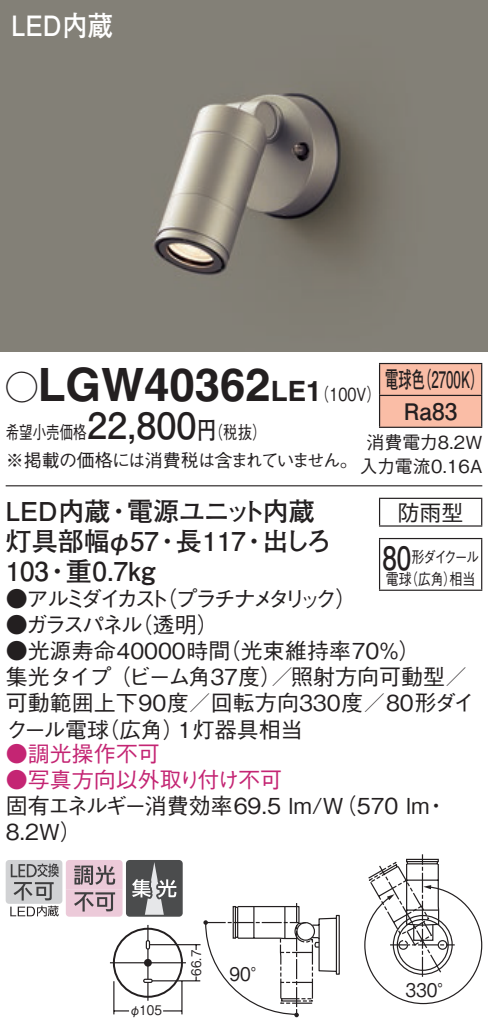
<style>
.page{position:relative;width:488px;height:1033px;background:#fff}
.page>*{position:absolute;margin:0;border:0;box-sizing:border-box;transform-origin:0 0}
.t1{font:700 46px "Helvetica LT Std";color:#231f20}
.t2{font:700 36px "Futo Go B101 Pro";color:#231f20}
.t3{font:700 32px "Futo Go B101 Pro";color:#231f20;scale:.81 1}
.t4{font:700 28px "Futo Go B101 Pro";color:#fff;scale:.9 1}
.t5{font:700 28px "Helvetica LT Std";color:#231f20}
.t6{font:700 26px/30px "Futo Go B101 Pro";color:#231f20;text-align:right}
.t7{font:700 26px "Futo Go B101 Pro";letter-spacing:-.05em;color:#231f20}
.t8{font:700 22.8px/32px "Futo Go B101 Pro";color:#231f20;scale:.58 1}
.t9{font:500 22px/26px "Gothic BBB Pro";color:#231f20}
.t10{font:500 22px "Gothic BBB Pro";color:#c42573}
.t11{font:500 22px/26px "Gothic BBB Pro";letter-spacing:-.18em;color:#231f20}
.t12{font:500 22px "Gothic BBB Pro";letter-spacing:-.22em;color:#231f20}
.t13{font:500 18.8px "Gothic BBB Pro";color:#231f20;scale:.9 1}
.t14{font:500 18px/28px "Gothic BBB Pro";letter-spacing:-.04em;color:#231f20;scale:.75 1}
.t15{font:500 18px/24px "Gothic BBB Pro";color:#231f20;text-align:center}
.t16{font:500 18px "Gothic BBB Pro";color:#231f20;scale:.8 1}
.t17{font:500 16px "Gothic BBB Pro";letter-spacing:-.1em;color:#231f20;scale:.81 1}
.t18{font:500 13.2px "Gothic BBB Pro";color:#231f20;scale:.9 1}
.s1{font-family:"Ford Classification 1";font-weight:400;font-size:32px}
.s2{font-family:"Futo Go B101 Pro";font-weight:700;font-size:24px}
.s3{font-family:"Helvetica LT Std";font-weight:700;font-size:28px}
</style>
<div class="page">
<img style="left:0;top:0;width:488px;height:351px">
<div style="left:380px;top:364px;width:101px;height:62px;background:#fabda6"></div>
<hr style="left:379px;top:363px;width:103px;height:1px;background:#231f20">
<hr style="left:379px;top:364px;width:1px;height:31px;background:#231f20">
<hr style="left:481px;top:364px;width:1px;height:31px;background:#231f20">
<hr style="left:379px;top:395px;width:103px;height:1px;background:#231f20">
<hr style="left:379px;top:396px;width:1px;height:31px;background:#231f20">
<hr style="left:481px;top:396px;width:1px;height:31px;background:#231f20">
<hr style="left:379px;top:426px;width:103px;height:2px;background:#231f20">
<hr style="left:6px;top:485px;width:476px;height:1px;background:#231f20">
<svg style="left:379px;top:499px;width:1px;height:26px"></svg>
<hr style="left:379px;top:498px;width:103px;height:1px;background:#231f20">
<svg style="left:481px;top:499px;width:1px;height:26px"></svg>
<hr style="left:379px;top:525px;width:103px;height:2px;background:#231f20">
<hr style="left:379px;top:539px;width:1px;height:50px;background:#231f20">
<hr style="left:379px;top:538px;width:103px;height:1px;background:#231f20">
<hr style="left:481px;top:539px;width:1px;height:50px;background:#231f20">
<hr style="left:379px;top:589px;width:103px;height:2px;background:#231f20">
<div style="left:143px;top:978px;width:10px;height:5px;border:1px solid #231f20;border-radius:2px"></div>
<div style="left:113px;top:927px;width:70px;height:71px;border:2px solid #231f20;border-radius:50%"></div>
<div style="left:144px;top:959px;width:8px;height:7px;background:#231f20;border-radius:50%"></div>
<hr style="left:149px;top:944px;width:51px;height:1px;background:#231f20">
<hr style="left:152px;top:980px;width:48px;height:1px;background:#231f20">
<hr style="left:181px;top:981px;width:1px;height:33px;background:#231f20">
<hr style="left:113px;top:981px;width:1px;height:33px;background:#231f20">
<svg style="left:114px;top:1010px;width:15px;height:1px"></svg>
<svg style="left:163px;top:1010px;width:18px;height:1px"></svg>
<hr style="left:110px;top:962px;width:76px;height:1px;background:#231f20">
<svg style="left:146px;top:925px;width:4px;height:24px"></svg>
<hr style="left:147px;top:949px;width:1px;height:30px;background:#231f20">
<svg style="left:147px;top:982px;width:1px;height:18px"></svg>
<svg style="left:203px;top:854px;width:279px;height:163px"></svg>
<div style="left:6px;top:860px;width:56px;height:44px;background:#d1d2d4;border-radius:3px"></div>
<svg style="left:10px;top:863px;width:49px;height:53px"></svg>
<svg style="left:66px;top:860px;width:114px;height:56px;background:#a799a0"></svg>
<div style="left:126px;top:860px;width:57px;height:56px;border:2px solid #4b4c4d;border-radius:3px"></div>
<p class="t4" style="left:11px;top:3px;width:114px">LED内蔵</p>
<h1 class="t1" style="left:6px;top:357px;width:266px"><span class="s1">A</span>LGW40362</h1>
<p class="t16" style="left:197px;top:417px;width:88px">（<span class="s2">円</span>税抜(</p>
<p class="t8" style="left:418px;top:360px;width:115px">（2700 (K</p>
<p class="t8" style="left:403px;top:360px;width:94px;text-indent:-19px">電球色<br>Ra83</p>
<p class="t15" style="left:359px;top:428px;width:124px">消費電力8.2W入力電流0.16A</p>
<p class="t5" style="left:271px;top:374px;width:37px">LE</p>
<p class="t16" style="left:306px;top:380px;width:95px">（<span class="s3">1</span> 100 (V</p>
<h2 class="t2" style="left:87px;top:396px;width:111px">22,800</h2>
<p class="t14" style="left:6px;top:416px;width:471px">希望小売価格<br>※掲載の価格には消費税は含まれていません。</p>
<p class="t6" style="left:6px;top:492px;width:106px">LED内蔵</p>
<p class="t7" style="left:127px;top:490px;width:189px">電源ユニット内蔵</p>
<p class="t6" style="left:106px;top:492px;width:27px">・</p>
<p class="t6" style="left:6px;top:522px;width:155px">灯具部幅φ57重0.7kg</p>
<p class="t6" style="left:176px;top:522px;width:72px">長117</p>
<p class="t6" style="left:154px;top:522px;width:27px">・</p>
<p class="t6" style="left:241px;top:522px;width:27px">・</p>
<p class="t6" style="left:6px;top:552px;width:45px">103</p>
<p class="t6" style="left:44px;top:552px;width:27px">・</p>
<p class="t6" style="left:262px;top:522px;width:71px">出しろ</p>
<p class="t12" style="left:155px;top:581px;width:203px">（プラチナメタリック(</p>
<p class="t11" style="left:131px;top:583px;width:89px;text-indent:-125px">●アルミダイカスト<br>（透明(</p>
<p class="t9" style="left:6px;top:609px;width:139px">●ガラスパネル</p>
<p class="t9" style="left:397px;top:496px;width:67px">防雨型</p>
<p class="t17" style="left:411px;top:544px;width:85px">形ダイクール</p>
<h3 class="t3" style="left:382px;top:532px;width:37px">80</h3>
<p class="t17" style="left:405px;top:566px;width:88px">（広角相当</p>
<p class="t17" style="left:443px;top:566px;width:17px">）</p>
<p class="t17" style="left:386px;top:566px;width:33px">電球</p>
<p class="t9" style="left:219px;top:635px;width:203px">（光束維持率70％(</p>
<p class="t9" style="left:6px;top:635px;width:226px">●光源寿命40000時間</p>
<p class="t9" style="left:6px;top:661px;width:471px;text-align:center">集光タイプ（ビーム角37度／）照射方向可動型／可動範囲上下90度／回転方向330度／80形ダイ<br>1灯器具相当</p>
<p class="t9" style="left:97px;top:713px;width:88px">（広角）</p>
<p class="t9" style="left:6px;top:713px;width:105px">クール電球</p>
<p class="t10" style="left:6px;top:736px;width:155px">●調光操作不可</p>
<p class="t10" style="left:6px;top:762px;width:278px">●写真方向以外取り付け不可</p>
<p class="t9" style="left:6px;top:790px;width:425px">固有エネルギー消費効率69.5 lm （W/ 570 lm<br>8.2W(</p>
<p class="t9" style="left:425px;top:790px;width:23px">・</p>
<p class="t18" style="left:129px;top:999px;width:38px">φ105</p>
<p class="t18" style="left:185px;top:975px;width:30px;rotate:-90deg">66.7</p>
<p class="t13" style="left:229px;top:959px;width:44px">90°</p>
<p class="t13" style="left:405px;top:975px;width:56px">330°</p>
</div>
